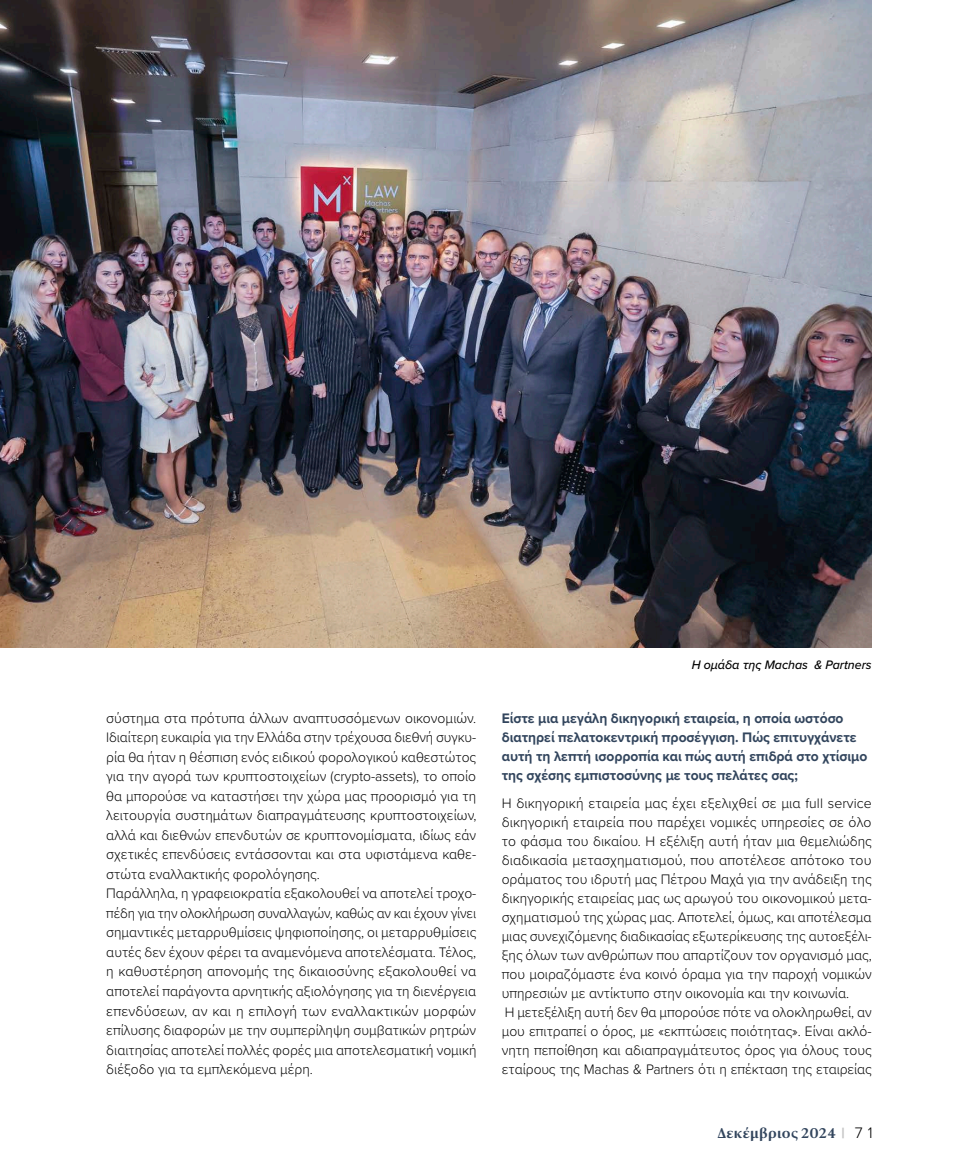
<style>
.page{position:relative;width:978px;height:1170px;background:#fff}
.page>*{position:absolute;margin:0;border:0;box-sizing:border-box;transform-origin:0 0}
.t1{font:300 14.25px/19.5px "Proxima Nova";color:#000;text-align:justify}
.t2{font:700 14.25px/19px "Proxima Nova";color:#32455d}
.t3{font:600 13.5px "Ivy Presto Text";letter-spacing:.02em;color:#32455d;scale:1.07 1}
.Q{font:italic 500 12.75px "Proxima Nova";color:#000}
.s1{font-family:"Proxima Nova Extrabld";font-weight:400;font-size:15px;color:#c5c5c5}
.s2{font-family:"Proxima Nova";font-weight:300;font-size:15.75px;color:#000}
</style>
<div class="page">
<img style="left:0;top:0;width:872px;height:647px">
<p class="t1" style="left:106px;top:707px;width:372px">σύστημα στα πρότυπα άλλων αναπτυσσόμενων οικονομιών.<br>Ιδιαίτερη ευκαιρία για την Ελλάδα στην τρέχουσα διεθνή συγκυ&shy;ρία θα ήταν η θέσπιση ενός ειδικού φορολογικού καθεστώτος για την αγορά των κρυπτοστοιχείων (crypto-assets), το οποίο θα μπορούσε να καταστήσει την χώρα μας προορισμό για τη λειτουργία συστημάτων διαπραγμάτευσης κρυπτοστοιχείων, αλλά και διεθνών επενδυτών σε κρυπτονομίσματα, ιδίως εάν σχετικές επενδύσεις εντάσσονται και στα υφιστάμενα καθε&shy;στώτα εναλλακτικής φορολόγησης.</p>
<p class="t1" style="left:106px;top:883px;width:372px">Παράλληλα, η γραφειοκρατία εξακολουθεί να αποτελεί τροχο&shy;πέδη για την ολοκλήρωση συναλλαγών, καθώς αν και έχουν γίνει σημαντικές μεταρρυθμίσεις ψηφιοποίησης, οι μεταρρυθμίσεις αυτές δεν έχουν φέρει τα αναμενόμενα αποτελέσματα. Τέλος, η καθυστέρηση απονομής της δικαιοσύνης εξακολουθεί να αποτελεί παράγοντα αρνητικής αξιολόγησης για τη διενέργεια επενδύσεων, αν και η επιλογή των εναλλακτικών μορφών επίλυσης διαφορών με την συμπερίληψη συμβατικών ρητρών διαιτησίας αποτελεί πολλές φορές μια αποτελεσματική νομική διέξοδο για τα εμπλεκόμενα μέρη.</p>
<p class="Q" style="left:692px;top:655px;width:182px">H ομάδα της Machas &amp; Partners</p>
<p class="t2" style="left:502px;top:708px;width:367px">Είστε μια μεγάλη δικηγορική εταιρεία, η οποία ωστόσο διατηρεί πελατοκεντρική προσέγγιση. Πώς επιτυγχάνετε αυτή τη λεπτή ισορροπία και πώς αυτή επιδρά στο χτίσιμο της σχέσης εμπιστοσύνης με τους πελάτες σας;</p>
<p class="t1" style="left:502px;top:793px;width:372px;line-height:19px">Η δικηγορική εταιρεία μας έχει εξελιχθεί σε μια full service δικηγορική εταιρεία που παρέχει νομικές υπηρεσίες σε όλο το φάσμα του δικαίου. Η εξέλιξη αυτή ήταν μια θεμελιώδης διαδικασία μετασχηματισμού, που αποτέλεσε απότοκο του οράματος του ιδρυτή μας Πέτρου Μαχά για την ανάδειξη της δικηγορικής εταιρείας μας ως αρωγού του οικονομικού μετα&shy;σχηματισμού της χώρας μας. Αποτελεί, όμως, και αποτέλεσμα μιας συνεχιζόμενης διαδικασίας εξωτερίκευσης της αυτοεξέλι&shy;ξης όλων των ανθρώπων που απαρτίζουν τον οργανισμό μας, που μοιραζόμαστε ένα κοινό όραμα για την παροχή νομικών υπηρεσιών με αντίκτυπο στην οικονομία και την κοινωνία.</p>
<p class="t1" style="left:502px;top:1001px;width:371px;line-height:19px">Η μετεξέλιξη αυτή δεν θα μπορούσε πότε να ολοκληρωθεί, αν μου επιτραπεί ο όρος, με «εκπτώσεις ποιότητας». Είναι ακλό&shy;νητη πεποίθηση και αδιαπραγμάτευτος όρος για όλους τους εταίρους της Machas &amp; Partners ότι η επέκταση της εταιρείας</p>
<p class="t3" style="left:717px;top:1122px;width:147px">Δεκέμβριος 2024 <span class="s1">|</span> <span class="s2">7 1</span></p>
</div>
